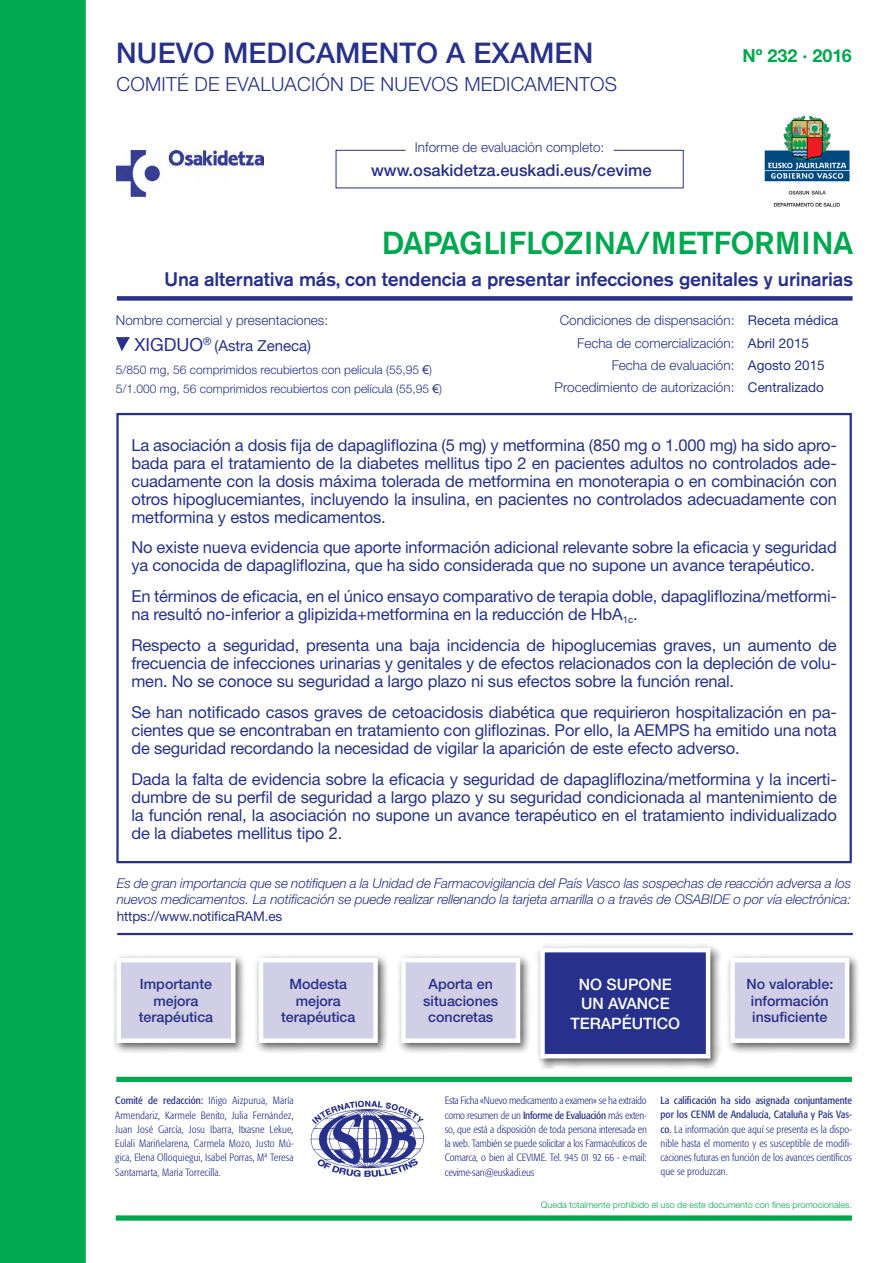
<style>
.page{position:relative;width:893px;height:1263px;background:#fff}
.page>*{position:absolute;margin:0;border:0;box-sizing:border-box;transform-origin:0 0}
.t1{font:500 31.5px "Akzidenz Grotesk BE";letter-spacing:-.02em;color:#00a94f}
.t2{font:500 28.5px "Helvetica Neue";letter-spacing:.005em;color:#27318b}
.t3{font:500 19.5px "Akzidenz Grotesk BE";letter-spacing:-.01em;color:#27318b}
.t4{font:300 19.5px "Helvetica Neue";letter-spacing:.01em;color:#27318b}
.t5{font:700 18px "Helvetica Neue";color:#00a94f}
.t6{font:16.5px/18px "Helvetica Neue";letter-spacing:-.01em;color:#27318b;text-align:justify}
.t7{font:500 16.5px "Helvetica Neue";color:#27318b}
.t8{font:500 15.75px/19.5px "Helvetica Neue";color:#fff;text-align:center}
.t9{font:15px "Helvetica Neue";color:#27318b}
.t10{font:500 14.25px/16.5px "Helvetica Neue";color:#27318b;text-align:center}
.t11{font:italic 300 13.5px/16.5px "Helvetica Neue";letter-spacing:-.01em;color:#27318b}
.t12{font:300 13.5px/22.2px "Helvetica Neue";color:#27318b}
.t13{font:13.5px "Helvetica Neue";letter-spacing:-.01em;color:#27318b}
.t14{font:300 12px/18.6px "Helvetica Neue";color:#27318b}
.t15{font:300 condensed 10.5px/14.2px "Formata";color:#27318b;text-align:justify}
.t16{font:300 9px "Helvetica Neue";color:#00a94f}
.s1{font-size:18px}
.s2{font-family:"Arial";font-weight:400}
.s3{font-weight:400}
</style>
<div class="page">
<div style="left:0;top:0;width:86px;height:1263px;background:#00a94f"></div>
<img style="left:117px;top:151px;width:147px;height:45px">
<img style="left:764px;top:117px;width:86px;height:90px">
<div style="left:117px;top:296px;width:736px;height:5px;background:#27318b"></div>
<div style="left:116px;top:1215px;width:736px;height:6px;background:#00a94f"></div>
<div style="left:116px;top:1077px;width:736px;height:5px;background:#00a94f"></div>
<div style="left:336px;top:150px;width:348px;height:38px;background:#fff;border:1px solid #27318b"></div>
<div style="left:406px;top:141px;width:207px;height:15px;background:#fff"></div>
<img style="left:310px;top:1100px;width:114px;height:77px">
<hr style="left:117px;top:933px;width:736px;height:2px;background:#27318b">
<div style="left:111px;top:953px;width:136px;height:101px;background:#231f20;opacity:.75"></div>
<div style="left:119px;top:960px;width:114px;height:81px;background:#d0cfe6"></div>
<div style="left:116px;top:958px;width:120px;height:85px;border:4px solid #fff"></div>
<div style="left:253px;top:953px;width:136px;height:101px;background:#231f20;opacity:.75"></div>
<div style="left:261px;top:960px;width:115px;height:81px;background:#d0cfe6"></div>
<div style="left:259px;top:958px;width:119px;height:85px;border:4px solid #fff"></div>
<div style="left:396px;top:953px;width:135px;height:101px;background:#231f20;opacity:.75"></div>
<div style="left:403px;top:960px;width:115px;height:81px;background:#d0cfe6"></div>
<div style="left:401px;top:958px;width:119px;height:85px;border:4px solid #fff"></div>
<div style="left:725px;top:953px;width:135px;height:101px;background:#231f20;opacity:.75"></div>
<div style="left:733px;top:960px;width:114px;height:81px;background:#d0cfe6"></div>
<div style="left:730px;top:958px;width:119px;height:85px;border:4px solid #fff"></div>
<div style="left:535px;top:943px;width:187px;height:127px;background:#231f20;opacity:.75"></div>
<div style="left:542px;top:950px;width:166px;height:106px;background:#27318b"></div>
<div style="left:540px;top:948px;width:170px;height:110px;border:4px solid #fff"></div>
<div style="left:116px;top:413px;width:736px;height:450px;border:2px solid #27318b"></div>
<svg style="left:116px;top:337px;width:14px;height:14px"></svg>
<h2 class="t2" style="left:116px;top:35px;width:478px">NUEVO MEDICAMENTO A EXAMEN</h2>
<p class="t4" style="left:117px;top:72px;width:502px">COMITÉ DE EVALUACIÓN DE NUEVOS MEDICAMENTOS</p>
<p class="t12" style="left:415px;top:136px;width:191px">Informe de evaluación completo:</p>
<p class="t7" style="left:371px;top:160px;width:282px">www.osakidetza.euskadi.eus/cevime</p>
<p class="t5" style="left:742px;top:44px;width:111px">Nº 232 · 2016</p>
<h1 class="t1" style="left:382px;top:223px;width:473px">DAPAGLIFLOZINA/METFORMINA</h1>
<p class="t3" style="left:164px;top:267px;width:691px">Una alternativa más, con tendencia a presentar infecciones genitales y urinarias</p>
<p class="t12" style="left:116px;top:309px;width:214px">Nombre comercial y presentaciones:</p>
<p class="t9" style="left:134px;top:337px;width:178px"><span class="s1">Xigduo</span><sup>®</sup> (Astra Zeneca)</p>
<p class="t14" style="left:116px;top:360px;width:328px">5/850 mg, 56 comprimidos recubiertos con película (55,95 <span class="s2">€</span>)<br>5/1.000 mg, 56 comprimidos recubiertos con película (55,95 <span class="s2">€</span>)</p>
<p class="t12" style="left:577px;top:309px;width:263px;text-indent:-17px">Condiciones de dispensación: <span class="s3">Receta médica<br></span>Fecha de comercialización: <span class="s3">Abril 2015</span></p>
<p class="t12" style="left:555px;top:354px;width:272px;text-align:right">Fecha de evaluación: <span class="s3">Agosto 2015<br></span>Procedimiento de autorización: <span class="s3">Centralizado</span></p>
<p class="t6" style="left:131px;top:436px;width:707px">La asociación a dosis fija de dapagliflozina (5 mg) y metformina (850 mg o 1.000 mg) ha sido apro&shy;bada para el tratamiento de la diabetes mellitus tipo 2 en pacientes adultos no controlados ade&shy;cuadamente con la dosis máxima tolerada de metformina en monoterapia o en combinación con otros hipoglucemiantes, incluyendo la insulina, en pacientes no controlados adecuadamente con metformina y estos medicamentos.</p>
<p class="t6" style="left:131px;top:538px;width:707px">No existe nueva evidencia que aporte información adicional relevante sobre la eficacia y seguridad ya conocida de dapagliflozina, que ha sido considerada que no supone un avance terapéutico.</p>
<p class="t6" style="left:131px;top:587px;width:707px">En términos de eficacia, en el único ensayo comparativo de terapia doble, dapagliflozina/metformi&shy;na resultó no-inferior a glipizida+metformina en la reducción de HbA<sub>1c</sub>.</p>
<p class="t6" style="left:131px;top:636px;width:707px">Respecto a seguridad, presenta una baja incidencia de hipoglucemias graves, un aumento de frecuencia de infecciones urinarias y genitales y de efectos relacionados con la depleción de volu&shy;men. No se conoce su seguridad a largo plazo ni sus efectos sobre la función renal.</p>
<p class="t6" style="left:131px;top:703px;width:707px">Se han notificado casos graves de cetoacidosis diabética que requirieron hospitalización en pa&shy;cientes que se encontraban en tratamiento con gliflozinas. Por ello, la AEMPS ha emitido una nota de seguridad recordando la necesidad de vigilar la aparición de este efecto adverso.</p>
<p class="t6" style="left:131px;top:769px;width:707px">Dada la falta de evidencia sobre la eficacia y seguridad de dapagliflozina/metformina y la incerti&shy;dumbre de su perfil de seguridad a largo plazo y su seguridad condicionada al mantenimiento de la función renal, la asociación no supone un avance terapéutico en el tratamiento individualizado de la diabetes mellitus tipo 2.</p>
<p class="t11" style="left:117px;top:874px;width:736px">Es de gran importancia que se notifiquen a la Unidad de Farmacovigilancia del País Vasco las sospechas de reacción adversa a los nuevos medicamentos. La notificación se puede realizar rellenando la tarjeta amarilla o a través de OSABIDE o por vía electrónica:</p>
<p class="t13" style="left:117px;top:908px;width:167px">https://www.notificaRAM.es</p>
<p class="t8" style="left:570px;top:974px;width:111px">NO SUPONE<br>UN AVANCE<br>TERAPÉUTICO</p>
<p class="t10" style="left:139px;top:976px;width:76px">Importante mejora terapéutica</p>
<p class="t10" style="left:281px;top:976px;width:76px">Modesta mejora terapéutica</p>
<p class="t10" style="left:423px;top:976px;width:76px">Aporta en situaciones concretas</p>
<p class="t10" style="left:746px;top:976px;width:88px">No valorable: información insuficiente</p>
<p class="t15" style="left:115px;top:1093px;width:180px"><span class="s3">Comité de redacción:</span> Iñigo Aizpurua, María Armendariz, Karmele Benito, Julia Fernández, Juan José García, Josu Ibarra, Itxasne Lekue, Eulali Mariñelarena, Carmela Mozo, Justo Mú&shy;gica, Elena Olloquiegui, Isabel Porras, Mª Teresa Santamarta, María Torrecilla.</p>
<p class="t15" style="left:445px;top:1093px;width:204px">Esta Ficha «Nuevo medicamento a examen» se ha extraído como resumen de un <span class="s3">Informe de Evaluación</span> más exten&shy;so, que está a disposición de toda persona interesada en la web. También se puede solicitar a los Farmacéuticos de Comarca, o bien al CEVIME. Tel. 945 01 92 66 - e-mail: cevime-san@euskadi.eus</p>
<p class="t15" style="left:661px;top:1093px;width:193px"><span class="s3">La calificación ha sido asignada conjuntamente por los CENM de Andalucía, Cataluña y País Vas&shy;co.</span> La información que aquí se presenta es la dispo&shy;nible hasta el momento y es susceptible de modifi&shy;caciones futuras en función de los avances científicos que se produzcan.</p>
<p class="t16" style="left:541px;top:1199px;width:313px">Queda totalmente prohibido el uso de este documento con fines promocionales.</p>
</div>
